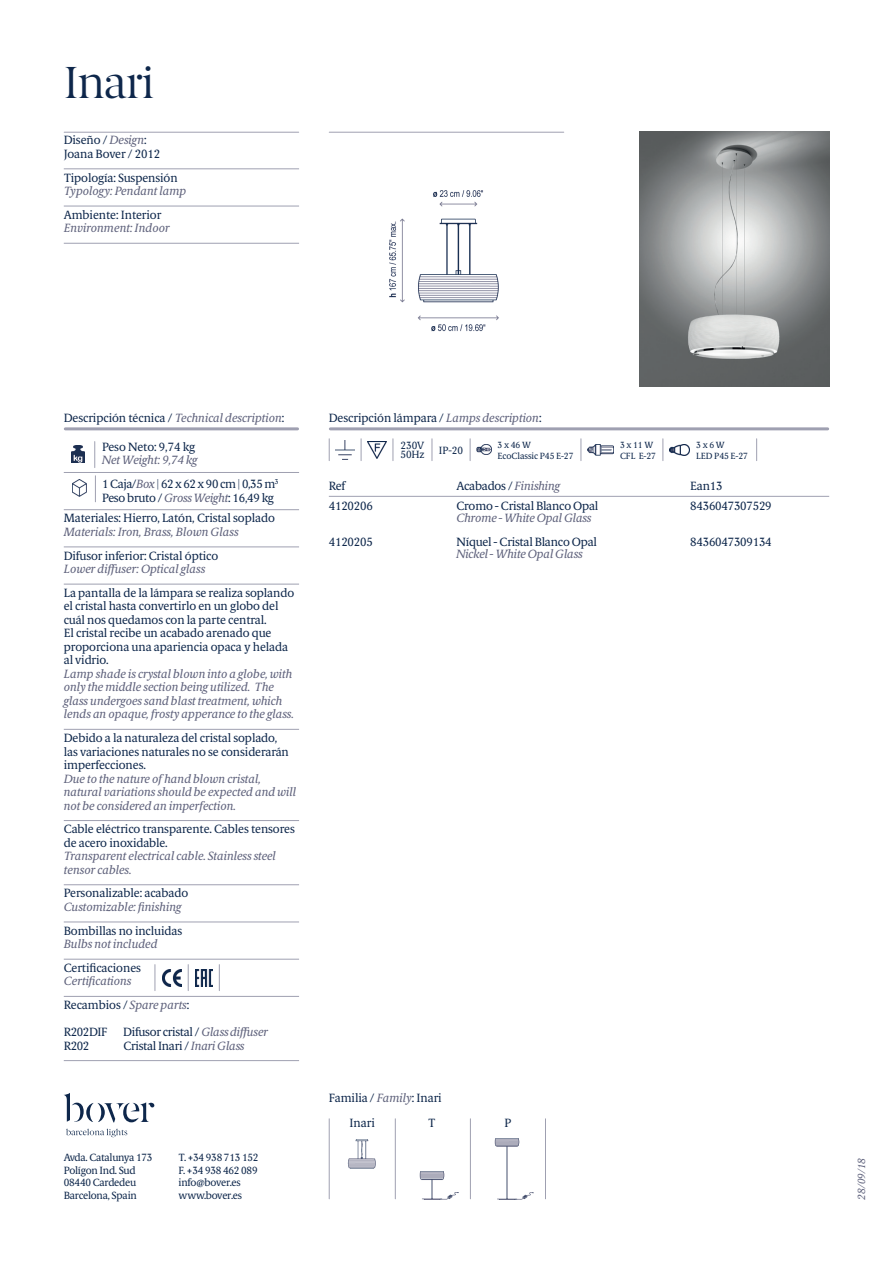
<style>
.page{position:relative;width:893px;height:1263px;background:#fff}
.page>*{position:absolute;margin:0;border:0;box-sizing:border-box;transform-origin:0 0}
.t1{font:45px "Berlingske Serif";letter-spacing:-.025em;color:#0e274b}
.t2{font:12px/13.5px "Berlingske Serif Tx";letter-spacing:-.01em;color:#0e274b}
.t3{font:italic 12px/13.5px "Berlingske Serif Tx";letter-spacing:-.01em;color:#5f627c}
.t4{font:12px/23.7px "Berlingske Serif Tx";letter-spacing:-.035em;color:#0e274b}
.t5{font:10.5px/12.8px "Berlingske Serif Tx";letter-spacing:-.025em;color:#0e274b}
.t6{font:italic 10.5px "Berlingske Serif Tx";color:#5f627c}
.t7{font:9px/10.8px "Berlingske Serif Tx";letter-spacing:-.01em;color:#0e274b}
.s1{font-style:italic;color:#5f627c}
.s2{font-style:normal;color:#0e274b}
</style>
<div class="page">
<hr style="left:64px;top:168px;width:235px;height:1px;background:#9fa0b1">
<hr style="left:64px;top:206px;width:235px;height:1px;background:#9fa0b1">
<hr style="left:64px;top:243px;width:235px;height:1px;background:#9fa0b1">
<hr style="left:64px;top:132px;width:235px;height:1px;background:#9fa0b1">
<hr style="left:329px;top:132px;width:235px;height:1px;background:#9fa0b1">
<img style="left:389px;top:190px;width:110px;height:142px">
<hr style="left:64px;top:472px;width:235px;height:1px;background:#9fa0b1">
<hr style="left:64px;top:509px;width:235px;height:1px;background:#9fa0b1">
<hr style="left:64px;top:546px;width:235px;height:1px;background:#9fa0b1">
<hr style="left:64px;top:584px;width:235px;height:1px;background:#9fa0b1">
<hr style="left:64px;top:729px;width:235px;height:1px;background:#9fa0b1">
<hr style="left:64px;top:820px;width:235px;height:1px;background:#9fa0b1">
<hr style="left:64px;top:884px;width:235px;height:1px;background:#9fa0b1">
<hr style="left:64px;top:921px;width:235px;height:1px;background:#9fa0b1">
<hr style="left:64px;top:959px;width:235px;height:1px;background:#9fa0b1">
<hr style="left:64px;top:996px;width:235px;height:1px;background:#9fa0b1">
<hr style="left:64px;top:1060px;width:235px;height:1px;background:#9fa0b1">
<img style="left:72px;top:446px;width:12px;height:17px">
<svg style="left:94px;top:442px;width:1px;height:26px"></svg>
<img style="left:72px;top:480px;width:15px;height:17px">
<svg style="left:95px;top:476px;width:1px;height:26px"></svg>
<svg style="left:155px;top:964px;width:1px;height:27px"></svg>
<img style="left:162px;top:970px;width:19px;height:17px">
<svg style="left:188px;top:964px;width:1px;height:27px"></svg>
<img style="left:195px;top:970px;width:17px;height:17px">
<svg style="left:219px;top:964px;width:1px;height:27px"></svg>
<hr style="left:65px;top:427px;width:233px;height:3px;background:#9fa0b1">
<hr style="left:330px;top:427px;width:498px;height:3px;background:#9fa0b1">
<svg style="left:470px;top:439px;width:1px;height:22px"></svg>
<svg style="left:432px;top:439px;width:1px;height:22px"></svg>
<svg style="left:393px;top:439px;width:1px;height:22px"></svg>
<svg style="left:329px;top:439px;width:1px;height:22px"></svg>
<svg style="left:361px;top:439px;width:1px;height:22px"></svg>
<img style="left:368px;top:441px;width:18px;height:17px">
<img style="left:336px;top:440px;width:18px;height:19px">
<svg style="left:662px;top:439px;width:1px;height:22px"></svg>
<svg style="left:756px;top:439px;width:1px;height:22px"></svg>
<img style="left:588px;top:444px;width:26px;height:11px">
<img style="left:670px;top:444px;width:20px;height:11px">
<img style="left:477px;top:444px;width:14px;height:11px">
<svg style="left:581px;top:439px;width:1px;height:22px"></svg>
<hr style="left:329px;top:1119px;width:1px;height:80px;background:#9fa0b1">
<img style="left:347px;top:1140px;width:29px;height:28px">
<hr style="left:395px;top:1119px;width:1px;height:80px;background:#9fa0b1">
<img style="left:419px;top:1171px;width:39px;height:28px">
<img style="left:494px;top:1138px;width:39px;height:61px">
<hr style="left:470px;top:1119px;width:1px;height:80px;background:#9fa0b1">
<hr style="left:545px;top:1119px;width:1px;height:80px;background:#9fa0b1">
<img style="left:640px;top:132px;width:189px;height:255px">
<svg style="left:66px;top:1129px;width:61px;height:8px"></svg>
<svg style="left:64px;top:1093px;width:90px;height:29px"></svg>
<hr style="left:329px;top:496px;width:500px;height:1px;background:#9fa0b1">
<h1 class="t1" style="left:64px;top:53px;width:92px">Inari</h1>
<p class="t2" style="left:64px;top:133px;width:98px">Diseño / <span class="s1">Design</span>:<br>Joana Bover / 2012</p>
<p class="t2" style="left:64px;top:171px;width:115px">Tipología: Suspensión</p>
<p class="t3" style="left:64px;top:184px;width:124px">Typology: Pendant lamp</p>
<p class="t2" style="left:64px;top:208px;width:99px">Ambiente: Interior</p>
<p class="t3" style="left:64px;top:221px;width:108px">Environment: Indoor</p>
<p class="t2" style="left:64px;top:411px;width:222px">Descripción técnica / <span class="s1">Technical description</span>:</p>
<p class="t2" style="left:329px;top:411px;width:214px">Descripción lámpara / <span class="s1">Lamps description</span>:</p>
<p class="t5" style="left:400px;top:441px;width:26px;line-height:9px">230V<br>50Hz</p>
<p class="t5" style="left:439px;top:444px;width:26px">IP-20</p>
<p class="t7" style="left:620px;top:439px;width:38px">3 x 11 W<br>CFL E-27</p>
<p class="t7" style="left:696px;top:439px;width:53px">3 x 6 W<br>LED P45 E-27</p>
<p class="t7" style="left:498px;top:439px;width:77px">3 x 46 W<br>EcoClassic P45 E-27</p>
<p class="t2" style="left:102px;top:440px;width:94px">Peso Neto: 9,74 kg</p>
<p class="t4" style="left:102px;top:448px;width:178px"><span class="s1">Net Weight: 9,74 kg<br></span>1 Caja/<span class="s1">Box</span> | 62 x 62 x 90 cm | 0,35 m<sup>3</sup></p>
<p class="t2" style="left:64px;top:487px;width:213px;line-height:20.7px;text-align:right">Peso bruto / <span class="s1">Gross Weight</span>: 16,49 kg<br>Materiales: Hierro, Latón, Cristal soplado</p>
<p class="t3" style="left:64px;top:525px;width:176px">Materials: Iron, Brass, Blown Glass</p>
<p class="t2" style="left:64px;top:549px;width:156px">Difusor inferior: Cristal óptico</p>
<p class="t3" style="left:64px;top:562px;width:143px">Lower diffuser: Optical glass</p>
<p class="t2" style="left:64px;top:586px;width:232px">La pantalla de la lámpara se realiza soplando el cristal hasta convertirlo en un globo del cuál nos quedamos con la parte central.<br>El cristal recibe un acabado arenado que proporciona una apariencia opaca y helada al vidrio.</p>
<p class="t3" style="left:64px;top:667px;width:232px">Lamp shade is crystal blown into a globe, with only the middle section being utilized. The glass undergoes sand blast treatment, which lends an opaque, frosty apperance to the glass.</p>
<p class="t2" style="left:64px;top:731px;width:227px">Debido a la naturaleza del cristal soplado, las variaciones naturales no se considerarán imperfecciones.</p>
<p class="t3" style="left:64px;top:772px;width:234px">Due to the nature of hand blown cristal, natural variations should be expected and will not be considered an imperfection.</p>
<p class="t2" style="left:64px;top:822px;width:233px">Cable eléctrico transparente. Cables tensores de acero inoxidable.</p>
<p class="t3" style="left:64px;top:849px;width:214px">Transparent electrical cable. Stainless steel tensor cables.</p>
<p class="t2" style="left:64px;top:886px;width:126px">Personalizable: acabado</p>
<p class="t3" style="left:64px;top:900px;width:119px">Customizable: finishing</p>
<p class="t2" style="left:64px;top:924px;width:120px">Bombillas no incluidas</p>
<p class="t3" style="left:64px;top:937px;width:95px">Bulbs not included</p>
<p class="t2" style="left:64px;top:961px;width:79px">Certificaciones</p>
<p class="t3" style="left:64px;top:969px;width:127px;line-height:23.7px">Certifications<br><span class="s2">Recambios /</span> Spare parts<span class="s2">:</span></p>
<p class="t4" style="left:64px;top:1020px;width:45px">R202DIF</p>
<p class="t2" style="left:123px;top:1025px;width:146px">Difusor cristal / <span class="s1">Glass diffuser</span></p>
<p class="t2" style="left:64px;top:1039px;width:27px">R202</p>
<p class="t2" style="left:123px;top:1039px;width:123px">Cristal Inari / <span class="s1">Inari Glass</span></p>
<p class="t2" style="left:329px;top:479px;width:18px">Ref</p>
<p class="t2" style="left:456px;top:479px;width:105px">Acabados / <span class="s1">Finishing</span></p>
<p class="t2" style="left:690px;top:479px;width:34px">Ean13</p>
<p class="t2" style="left:329px;top:499px;width:46px">4120206</p>
<p class="t2" style="left:456px;top:499px;width:143px">Cromo - Cristal Blanco Opal</p>
<p class="t2" style="left:690px;top:499px;width:83px">8436047307529</p>
<p class="t3" style="left:456px;top:511px;width:137px">Chrome - White Opal Glass</p>
<p class="t2" style="left:329px;top:535px;width:46px">4120205</p>
<p class="t2" style="left:456px;top:535px;width:142px">Níquel - Cristal Blanco Opal</p>
<p class="t2" style="left:690px;top:535px;width:83px">8436047309134</p>
<p class="t3" style="left:456px;top:547px;width:128px">Nickel - White Opal Glass</p>
<p class="t2" style="left:350px;top:1085px;width:94px;line-height:25.5px;text-indent:-21px">Familia / <span class="s1">Family</span>: Inari<br>Inari</p>
<p class="t2" style="left:428px;top:1116px;width:9px">T</p>
<p class="t2" style="left:504px;top:1116px;width:9px">P</p>
<p class="t5" style="left:64px;top:1151px;width:90px">Avda. Catalunya 173<br>Polígon Ind. Sud<br>08440 Cardedeu<br>Barcelona, Spain</p>
<p class="t5" style="left:179px;top:1151px;width:81px">T. +34 938 713 152<br>F. +34 938 462 089 info@bover.es www.bover.es</p>
<p class="t6" style="left:854px;top:1199px;width:43px;rotate:-90deg">28/09/18</p>
</div>
